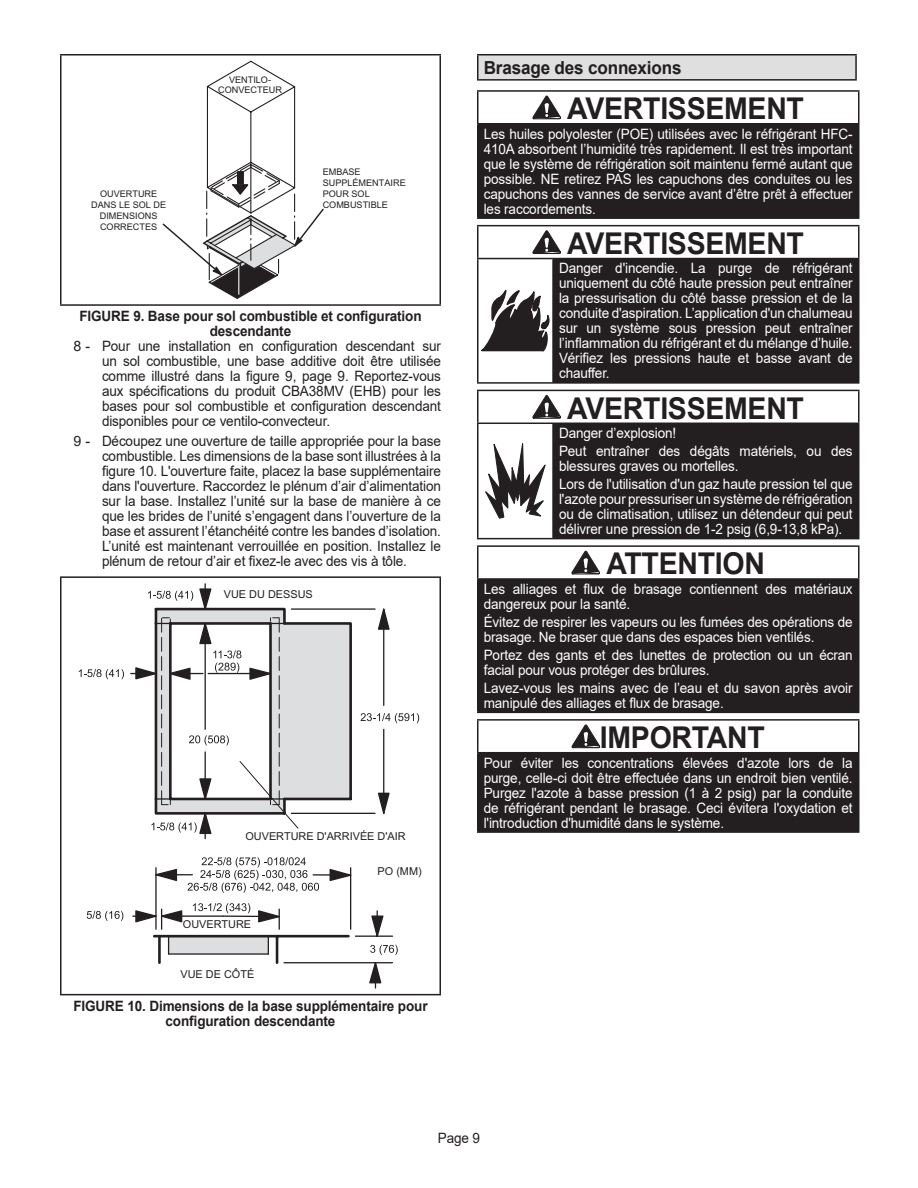
<style>
.page{position:relative;width:918px;height:1188px;background:#fff}
.page>*{position:absolute;margin:0;border:0;box-sizing:border-box;transform-origin:0 0}
.WARNING_20pt{font:700 30px "Arial";letter-spacing:-.01em;color:#231f20;scale:.95 1}
.Header_1_TOC{font:700 18px "Arial";letter-spacing:-.01em;color:#231f20;scale:.95 1}
.White_10pt{font:14.25px/15px "Arial";letter-spacing:-.01em;color:#fff;scale:.95 1}
.t1{font:14.25px/15px "Arial";letter-spacing:-.01em;color:#231f20;text-align:justify}
.t2{font:700 14.25px/15px "Arial";letter-spacing:-.01em;color:#231f20;text-align:center;scale:.95 1}
.t3{font:14.25px "Arial";letter-spacing:-.01em;color:#231f20;scale:.95 1}
.t4{font:10.95px "Arial";color:#231f20}
.t5{font:9.15px/10.9px "Arial";color:#231f20;text-align:center}
</style>
<div class="page">
<hr style="left:60px;top:54px;width:381px;height:2px;background:#231f20">
<hr style="left:60px;top:55px;width:2px;height:249px;background:#231f20">
<hr style="left:440px;top:55px;width:1px;height:249px;background:#231f20">
<hr style="left:60px;top:304px;width:381px;height:2px;background:#231f20">
<svg style="left:162px;top:61px;width:162px;height:238px"></svg>
<hr style="left:60px;top:576px;width:381px;height:2px;background:#231f20">
<hr style="left:60px;top:578px;width:2px;height:416px;background:#231f20">
<hr style="left:440px;top:578px;width:1px;height:416px;background:#231f20">
<hr style="left:60px;top:994px;width:381px;height:1px;background:#231f20">
<svg style="left:153px;top:929px;width:198px;height:35px"></svg>
<svg style="left:168px;top:936px;width:1px;height:18px"></svg>
<svg style="left:268px;top:936px;width:1px;height:18px"></svg>
<hr style="left:158px;top:936px;width:3px;height:27px;background:#231f20">
<hr style="left:169px;top:953px;width:99px;height:2px;background:#231f20">
<hr style="left:355px;top:936px;width:37px;height:1px;background:#231f20">
<hr style="left:284px;top:962px;width:108px;height:1px;background:#231f20">
<svg style="left:368px;top:911px;width:30px;height:78px"></svg>
<hr style="left:155px;top:868px;width:2px;height:61px;background:#231f20">
<hr style="left:350px;top:868px;width:1px;height:61px;background:#231f20">
<hr style="left:133px;top:915px;width:23px;height:2px;background:#231f20">
<svg style="left:87px;top:911px;width:36px;height:10px"></svg>
<svg style="left:134px;top:903px;width:146px;height:26px"></svg>
<svg style="left:79px;top:583px;width:340px;height:310px"></svg>
<div style="left:478px;top:55px;width:378px;height:25px;background:#dfdfdf"></div>
<hr style="left:477px;top:54px;width:380px;height:2px;background:#231f20">
<hr style="left:477px;top:79px;width:380px;height:2px;background:#231f20">
<svg style="left:477px;top:56px;width:1px;height:23px"></svg>
<hr style="left:855px;top:56px;width:2px;height:23px;background:#231f20">
<div style="left:478px;top:124px;width:381px;height:94px;background:#231f20"></div>
<hr style="left:477px;top:90px;width:383px;height:2px;background:#231f20">
<hr style="left:477px;top:92px;width:1px;height:31px;background:#231f20">
<hr style="left:858px;top:92px;width:2px;height:31px;background:#231f20">
<hr style="left:477px;top:123px;width:383px;height:2px;background:#231f20">
<hr style="left:477px;top:125px;width:1px;height:92px;background:#231f20">
<hr style="left:858px;top:125px;width:2px;height:92px;background:#231f20">
<hr style="left:477px;top:217px;width:383px;height:2px;background:#231f20">
<svg style="left:532px;top:95px;width:29px;height:25px"></svg>
<div style="left:553px;top:259px;width:306px;height:124px;background:#231f20"></div>
<hr style="left:477px;top:225px;width:76px;height:1px;background:#231f20">
<hr style="left:477px;top:226px;width:1px;height:32px;background:#231f20">
<hr style="left:553px;top:225px;width:306px;height:1px;background:#231f20">
<hr style="left:858px;top:226px;width:2px;height:32px;background:#231f20">
<hr style="left:477px;top:258px;width:76px;height:1px;background:#231f20">
<hr style="left:477px;top:259px;width:1px;height:123px;background:#231f20">
<hr style="left:553px;top:258px;width:306px;height:1px;background:#231f20">
<hr style="left:552px;top:259px;width:2px;height:123px;background:#231f20">
<hr style="left:858px;top:259px;width:2px;height:123px;background:#231f20">
<hr style="left:477px;top:382px;width:76px;height:2px;background:#231f20">
<hr style="left:553px;top:382px;width:306px;height:2px;background:#231f20">
<svg style="left:532px;top:230px;width:29px;height:24px"></svg>
<svg style="left:481px;top:290px;width:69px;height:62px"></svg>
<div style="left:553px;top:423px;width:306px;height:116px;background:#231f20"></div>
<hr style="left:477px;top:390px;width:76px;height:1px;background:#231f20">
<hr style="left:477px;top:391px;width:1px;height:32px;background:#231f20">
<hr style="left:553px;top:390px;width:306px;height:1px;background:#231f20">
<hr style="left:858px;top:391px;width:2px;height:32px;background:#231f20">
<hr style="left:477px;top:423px;width:76px;height:1px;background:#231f20">
<hr style="left:477px;top:424px;width:1px;height:114px;background:#231f20">
<hr style="left:552px;top:424px;width:2px;height:114px;background:#231f20">
<hr style="left:858px;top:424px;width:2px;height:114px;background:#231f20">
<hr style="left:477px;top:538px;width:76px;height:1px;background:#231f20">
<svg style="left:532px;top:395px;width:29px;height:24px"></svg>
<svg style="left:485px;top:443px;width:61px;height:76px"></svg>
<div style="left:478px;top:579px;width:381px;height:133px;background:#231f20"></div>
<hr style="left:477px;top:545px;width:383px;height:2px;background:#231f20">
<hr style="left:477px;top:547px;width:1px;height:31px;background:#231f20">
<hr style="left:858px;top:547px;width:2px;height:31px;background:#231f20">
<hr style="left:477px;top:578px;width:383px;height:2px;background:#231f20">
<hr style="left:477px;top:580px;width:1px;height:132px;background:#231f20">
<hr style="left:858px;top:580px;width:2px;height:132px;background:#231f20">
<hr style="left:477px;top:712px;width:383px;height:1px;background:#231f20">
<svg style="left:571px;top:550px;width:29px;height:25px"></svg>
<div style="left:478px;top:753px;width:381px;height:79px;background:#231f20"></div>
<hr style="left:477px;top:719px;width:383px;height:2px;background:#231f20">
<hr style="left:477px;top:721px;width:1px;height:31px;background:#231f20">
<hr style="left:858px;top:721px;width:2px;height:31px;background:#231f20">
<hr style="left:477px;top:752px;width:383px;height:1px;background:#231f20">
<hr style="left:477px;top:753px;width:1px;height:78px;background:#231f20">
<hr style="left:858px;top:753px;width:2px;height:78px;background:#231f20">
<hr style="left:477px;top:831px;width:383px;height:2px;background:#231f20">
<svg style="left:571px;top:724px;width:30px;height:25px"></svg>
<p class="t5" style="left:91px;top:189px;width:76px">OUVERTURE<br>DANS LE SOL DE<br>DIMENSIONS<br>CORRECTES</p>
<p class="t5" style="left:218px;top:76px;width:65px;line-height:9.1px">VENTILO-<br>CONVECTEUR</p>
<p class="t5" style="left:323px;top:166px;width:85px;text-align:left">EMBASE<br>SUPPLÉMENTAIRE<br>POUR SOL<br>COMBUSTIBLE</p>
<p class="t2" style="left:79px;top:309px;width:362px">FIGURE 9. Base pour sol combustible et configuration descendante</p>
<p class="t1" style="left:102px;top:339px;width:340px;text-indent:-28px">8 - Pour une installation en configuration descendant sur un sol combustible, une base additive doit être utilisée comme illustré dans la figure 9, page 9. Reportez-vous aux spécifications du produit CBA38MV (EHB) pour les bases pour sol combustible et configuration descendant disponibles pour ce ventilo-convecteur.</p>
<p class="t1" style="left:102px;top:433px;width:340px;text-indent:-28px">9 - Découpez une ouverture de taille appropriée pour la base combustible. Les dimensions de la base sont illustrées à la figure 10. L'ouverture faite, placez la base supplémentaire dans l'ouverture. Raccordez le plénum d’air d’alimentation sur la base. Installez l’unité sur la base de manière à ce que les brides de l’unité s’engagent dans l’ouverture de la base et assurent l’étanchéité contre les bandes d’isolation.<br>L’unité est maintenant verrouillée en position. Installez le plénum de retour d’air et fixez-le avec des vis à tôle.</p>
<p class="t4" style="left:224px;top:586px;width:90px">VUE DU DESSUS</p>
<p class="t4" style="left:245px;top:829px;width:162px">OUVERTURE D'ARRIVÉE D'AIR</p>
<p class="t4" style="left:378px;top:864px;width:46px">PO (MM)</p>
<p class="t4" style="left:183px;top:917px;width:70px">OUVERTURE</p>
<p class="t4" style="left:180px;top:967px;width:75px">VUE DE CÔTÉ</p>
<p class="t2" style="left:73px;top:999px;width:374px">FIGURE 10. Dimensions de la base supplémentaire pour configuration descendante</p>
<p class="Header_1_TOC" style="left:484px;top:55px;width:210px">Brasage des connexions</p>
<p class="WARNING_20pt" style="left:567px;top:88px;width:251px">AVERTISSEMENT</p>
<p class="White_10pt" style="left:484px;top:126px;width:390px;text-align:justify">Les huiles polyolester (POE) utilisées avec le réfrigérant HFC-410A absorbent l’humidité très rapidement. Il est très important que le système de réfrigération soit maintenu fermé autant que possible. NE retirez PAS les capuchons des conduites ou les capuchons des vannes de service avant d’être prêt à effectuer les raccordements.</p>
<p class="WARNING_20pt" style="left:567px;top:222px;width:251px">AVERTISSEMENT</p>
<p class="White_10pt" style="left:559px;top:261px;width:311px;text-align:justify">Danger d'incendie. La purge de réfrigérant uniquement du côté haute pression peut entraîner la pressurisation du côté basse pression et de la conduite d'aspiration. L’application d'un chalumeau sur un système sous pression peut entraîner l’inflammation du réfrigérant et du mélange d’huile.<br>Vérifiez les pressions haute et basse avant de chauffer.</p>
<p class="WARNING_20pt" style="left:567px;top:387px;width:251px">AVERTISSEMENT</p>
<p class="White_10pt" style="left:559px;top:426px;width:125px">Danger d’explosion!</p>
<p class="White_10pt" style="left:559px;top:444px;width:311px">Peut entraîner des dégâts matériels, ou des blessures graves ou mortelles.</p>
<p class="White_10pt" style="left:559px;top:477px;width:311px;text-align:justify">Lors de l'utilisation d'un gaz haute pression tel que l'azote pour pressuriser un système de réfrigération ou de climatisation, utilisez un détendeur qui peut délivrer une pression de 1-2 psig (6,9-13,8 kPa).</p>
<p class="WARNING_20pt" style="left:606px;top:543px;width:169px">ATTENTION</p>
<p class="White_10pt" style="left:484px;top:581px;width:390px">Les alliages et flux de brasage contiennent des matériaux dangereux pour la santé.</p>
<p class="White_10pt" style="left:484px;top:614px;width:390px">Évitez de respirer les vapeurs ou les fumées des opérations de brasage. Ne braser que dans des espaces bien ventilés.</p>
<p class="White_10pt" style="left:484px;top:647px;width:390px">Portez des gants et des lunettes de protection ou un écran facial pour vous protéger des brûlures.</p>
<p class="White_10pt" style="left:484px;top:680px;width:390px">Lavez-vous les mains avec de l’eau et du savon après avoir manipulé des alliages et flux de brasage.</p>
<p class="WARNING_20pt" style="left:600px;top:717px;width:175px">IMPORTANT</p>
<p class="White_10pt" style="left:484px;top:755px;width:390px;text-align:justify">Pour éviter les concentrations élevées d'azote lors de la purge, celle-ci doit être effectuée dans un endroit bien ventilé.<br>Purgez l'azote à basse pression (1 à 2 psig) par la conduite de réfrigérant pendant le brasage. Ceci évitera l'oxydation et l'introduction d'humidité dans le système.</p>
<p class="t3" style="left:438px;top:1128px;width:46px">Page 9</p>
</div>
